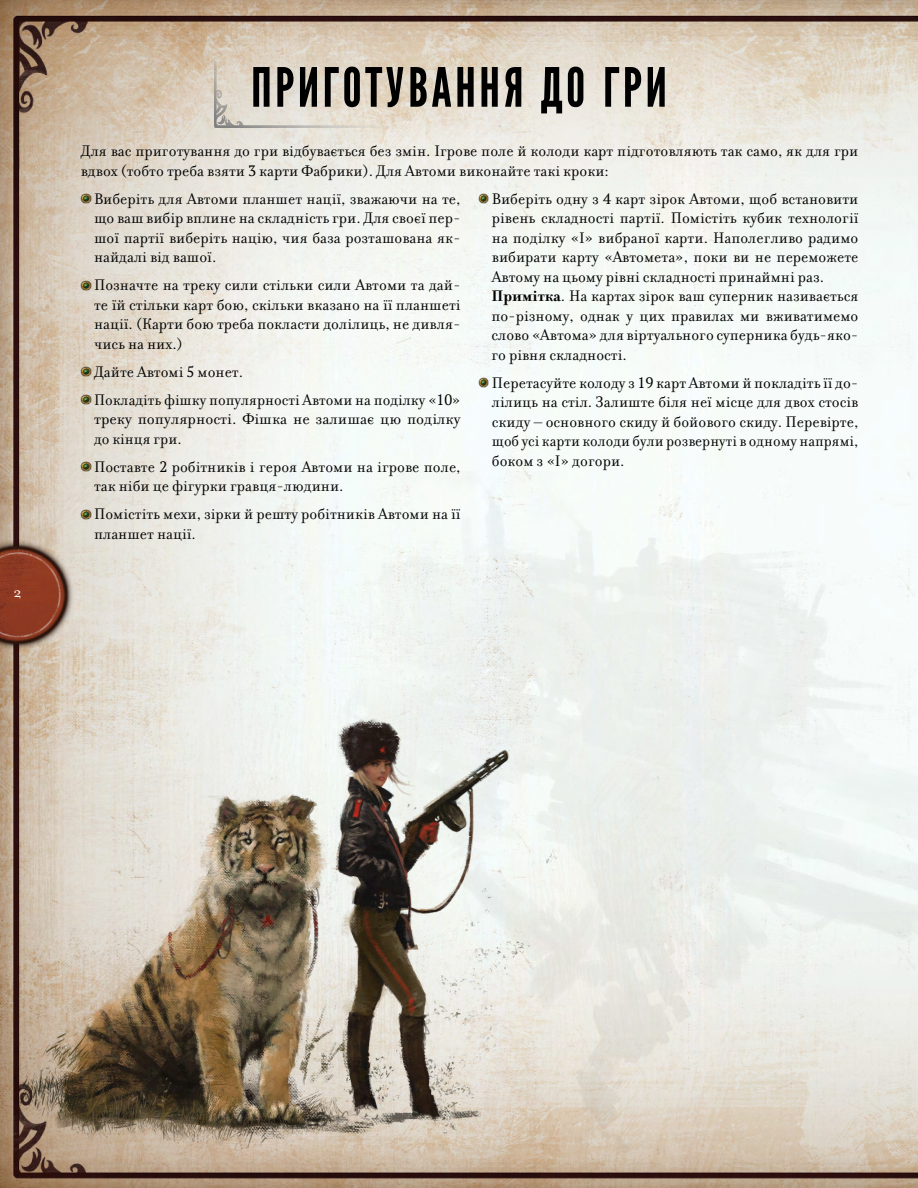
<style>
.page{position:relative;width:918px;height:1188px;background:#fff}
.page>*{position:absolute;margin:0;border:0;box-sizing:border-box;transform-origin:0 0}
.t1{font:54px "League Gothic";letter-spacing:.065em;color:#000}
.t2{font:16.5px/19.5px "Filosofia Cyr";color:#000}
.t3{font:16.5px "Filosofia Cyr";color:#fff}
.s1{font-family:"PT Serif";font-size:15px}
.s2{font-weight:700}
</style>
<div class="page">
<img style="left:0;top:0;width:918px;height:1188px">
<img style="left:125px;top:260px;width:793px;height:928px">
<img style="left:215px;top:61px;width:204px;height:67px">
<img style="left:0;top:656px;width:678px;height:510px">
<svg style="left:81px;top:194px;width:10px;height:10px"></svg>
<svg style="left:81px;top:280px;width:10px;height:10px"></svg>
<svg style="left:81px;top:367px;width:10px;height:10px"></svg>
<svg style="left:81px;top:395px;width:10px;height:10px"></svg>
<svg style="left:81px;top:462px;width:10px;height:10px"></svg>
<svg style="left:81px;top:509px;width:10px;height:10px"></svg>
<svg style="left:479px;top:194px;width:10px;height:10px"></svg>
<svg style="left:479px;top:378px;width:10px;height:10px"></svg>
<p class="t3" style="left:14px;top:583px;width:9px">2</p>
<h1 class="t1" style="left:251px;top:57px;width:417px">ПРИГОТУВАННЯ ДО ГРИ</h1>
<p class="t2" style="left:81px;top:142px;width:779px">Для вас приготування до гри відбувається без змін. Ігрове поле й колоди карт підготовляють так само, як для гри вдвох (тобто треба взяти <span class="s1">3</span> карти Фабрики). Для Автоми виконайте такі кроки:</p>
<p class="t2" style="left:94px;top:189px;width:368px;text-align:justify">Виберіть для Автоми планшет нації, зважаючи на те, що ваш вибір вплине на складність гри. Для своєї пер&shy;шої партії виберіть націю, чия база розташована як&shy;найдалі від вашої.</p>
<p class="t2" style="left:94px;top:276px;width:368px;text-align:justify">Позначте на треку сили стільки сили Автоми та дай&shy;те їй стільки карт бою, скільки вказано на її планшеті нації. (Карти бою треба покласти долілиць, не дивля&shy;чись на них.)</p>
<p class="t2" style="left:94px;top:358px;width:368px;line-height:28px">Дайте Автомі <span class="s1">5</span> монет.<br>Покладіть фішку популярності Автоми на поділку «<span class="s1">10</span>»</p>
<p class="t2" style="left:94px;top:410px;width:368px">треку популярності. Фішка не залишає цю поділку до кінця гри.</p>
<p class="t2" style="left:94px;top:457px;width:368px">Поставте <span class="s1">2</span> робітників і героя Автоми на ігрове поле, так ніби це фігурки гравця-людини.</p>
<p class="t2" style="left:94px;top:505px;width:368px">Помістіть мехи, зірки й решту робітників Автоми на її планшет нації.</p>
<p class="t2" style="left:491px;top:189px;width:369px">Виберіть одну з <span class="s1">4</span> карт зірок Автоми, щоб встановити рівень складності партії. Помістіть кубик технології на поділку «I» вибраної карти. Наполегливо радимо вибирати карту «Автомета», поки ви не переможете Автому на цьому рівні складності принаймні раз.<br><span class="s2">Примітка</span>. На картах зірок ваш суперник називається по-різному, однак у цих правилах ми вживатимемо слово «Автома» для віртуального суперника будь-яко&shy;го рівня складності.</p>
<p class="t2" style="left:492px;top:373px;width:368px;text-align:justify">Перетасуйте колоду з <span class="s1">19</span> карт Автоми й покладіть її до&shy;лілиць на стіл. Залиште біля неї місце для двох стосів скиду – основного скиду й бойового скиду. Перевірте, щоб усі карти колоди були розвернуті в одному напрямі, боком з «І» догори.</p>
</div>
